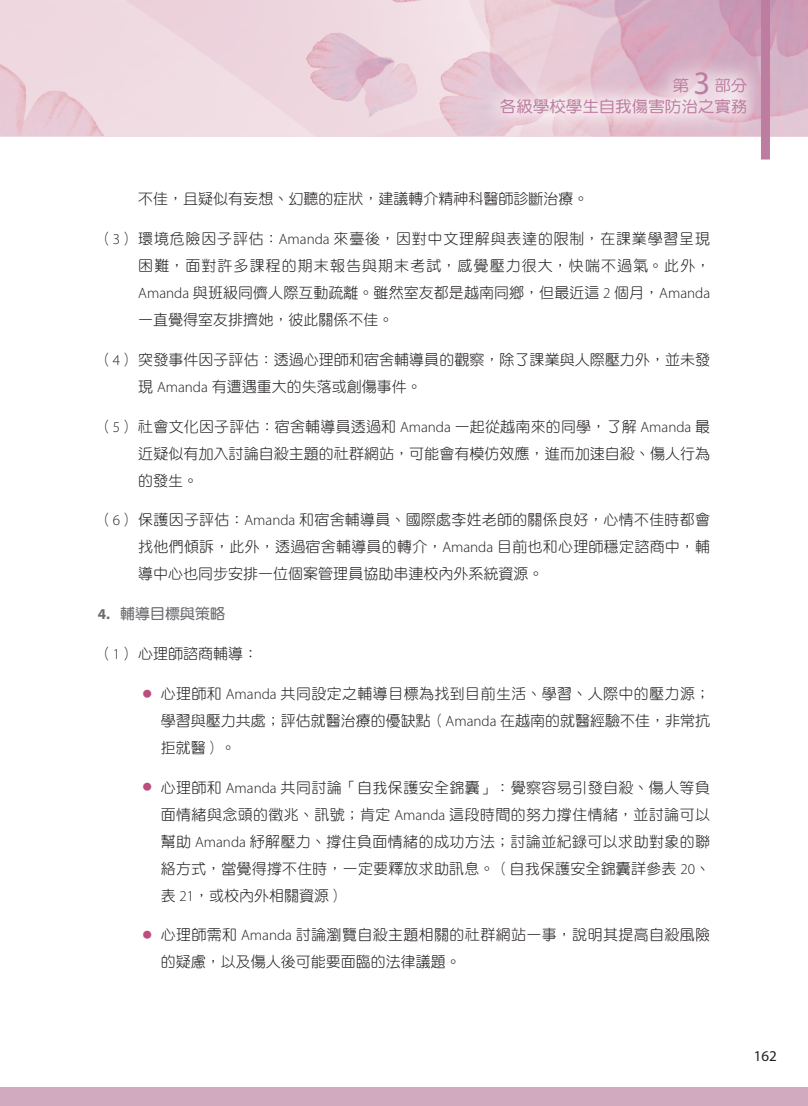
<style>
.page{position:relative;width:808px;height:1106px;background:#fff}
.page>*{position:absolute;margin:0;border:0;box-sizing:border-box;transform-origin:0 0}
.t1{font:15.6px/21.1px "DF Yuan Std W5";color:#bd7da0;text-align:right;scale:1.05 1}
.t2{font:15px/27px "DF Yuan Std W3";letter-spacing:.005em;color:#231f20;text-align:justify}
.t3{font:15px/27px "DF Yuan Std W3";letter-spacing:.025em;color:#231f20}
.t4{font:15px "DF Yuan Std W7";color:#6c6d70}
.t5{font:15px "Myriad Pro";color:#231f20}
.s1{font-family:"Myriad Pro";font-size:33px}
.s2{font-family:"Myriad Pro";font-weight:300}
.s3{font-family:"Myriad Pro";font-weight:700}
.s4{font-size:9px;color:#be4d7f}
</style>
<div class="page">
<img style="left:0;top:0;width:808px;height:136px">
<div style="left:0;top:1087px;width:808px;height:19px;background:#d2aac0"></div>
<svg style="left:482px;top:53px;width:279px;height:80px;background:#e6c9d6"></svg>
<div style="left:761px;top:0;width:9px;height:159px;background:#bd7da0"></div>
<p class="t1" style="left:500px;top:74px;width:237px">第<span class="s1">3</span>部分<br>各級學校學生自我傷害防治之實務</p>
<p class="t2" style="left:138px;top:185px;width:451px">不佳，且疑似有妄想、幻聽的症狀，建議轉介精神科醫師診斷治療。</p>
<p class="t2" style="left:138px;top:225px;width:573px;text-indent:-40px">（<span class="s2">3</span>）環境危險因子評估：<span class="s2">Amanda</span> 來臺後，因對中文理解與表達的限制，在課業學習呈現困難，面對許多課程的期末報告與期末考試，感覺壓力很大，快喘不過氣。此外，<span class="s2">Amanda</span> 與班級同儕人際互動疏離。雖然室友都是越南同鄉，但最近這 <span class="s2">2</span> 個月，<span class="s2">Amanda</span>一直覺得室友排擠她，彼此關係不佳。</p>
<p class="t2" style="left:138px;top:346px;width:573px;text-indent:-40px">（<span class="s2">4</span>）突發事件因子評估：透過心理師和宿舍輔導員的觀察，除了課業與人際壓力外，並未發現 <span class="s2">Amanda</span> 有遭遇重大的失落或創傷事件。</p>
<p class="t2" style="left:138px;top:412px;width:573px;text-indent:-40px">（<span class="s2">5</span>）社會文化因子評估：宿舍輔導員透過和 <span class="s2">Amanda</span> 一起從越南來的同學，了解 <span class="s2">Amanda</span> 最近疑似有加入討論自殺主題的社群網站，可能會有模仿效應，進而加速自殺、傷人行為的發生。</p>
<p class="t2" style="left:138px;top:506px;width:573px;text-indent:-40px">（<span class="s2">6</span>）保護因子評估：<span class="s2">Amanda</span> 和宿舍輔導員、國際處李姓老師的關係良好，心情不佳時都會找他們傾訴，此外，透過宿舍輔導員的轉介，<span class="s2">Amanda</span> 目前也和心理師穩定諮商中，輔導中心也同步安排一位個案管理員協助串連校內外系統資源。</p>
<p class="t4" style="left:98px;top:605px;width:129px"><span class="s3">4.</span> 輔導目標與策略</p>
<p class="t2" style="left:98px;top:640px;width:162px">（<span class="s2">1</span>）心理師諮商輔導：</p>
<p class="t2" style="left:161px;top:679px;width:551px;text-indent:-18px"><span class="s4">●</span> 心理師和 <span class="s2">Amanda</span> 共同設定之輔導目標為找到目前生活、學習、人際中的壓力源；學習與壓力共處；評估就醫治療的優缺點（<span class="s2">Amanda</span> 在越南的就醫經驗不佳，非常抗拒就醫）。</p>
<p class="t2" style="left:161px;top:773px;width:551px;text-indent:-18px"><span class="s4">●</span> 心理師和 <span class="s2">Amanda</span> 共同討論「自我保護安全錦囊」：覺察容易引發自殺、傷人等負面情緒與念頭的徵兆、訊號；肯定 <span class="s2">Amanda</span> 這段時間的努力撐住情緒，並討論可以幫助 <span class="s2">Amanda</span> 紓解壓力、撐住負面情緒的成功方法；討論並紀錄可以求助對象的聯絡方式，當覺得撐不住時，一定要釋放求助訊息。（自我保護安全錦囊詳參表 <span class="s2">20</span>、表 <span class="s2">21</span>，或校內外相關資源）</p>
<p class="t3" style="left:161px;top:921px;width:551px;text-indent:-18px"><span class="s4">●</span> 心理師需和 <span class="s2">Amanda</span> 討論瀏覽自殺主題相關的社群網站一事，說明其提高自殺風險的疑慮，以及傷人後可能要面臨的法律議題。</p>
<p class="t5" style="left:754px;top:1047px;width:25px">162</p>
</div>
